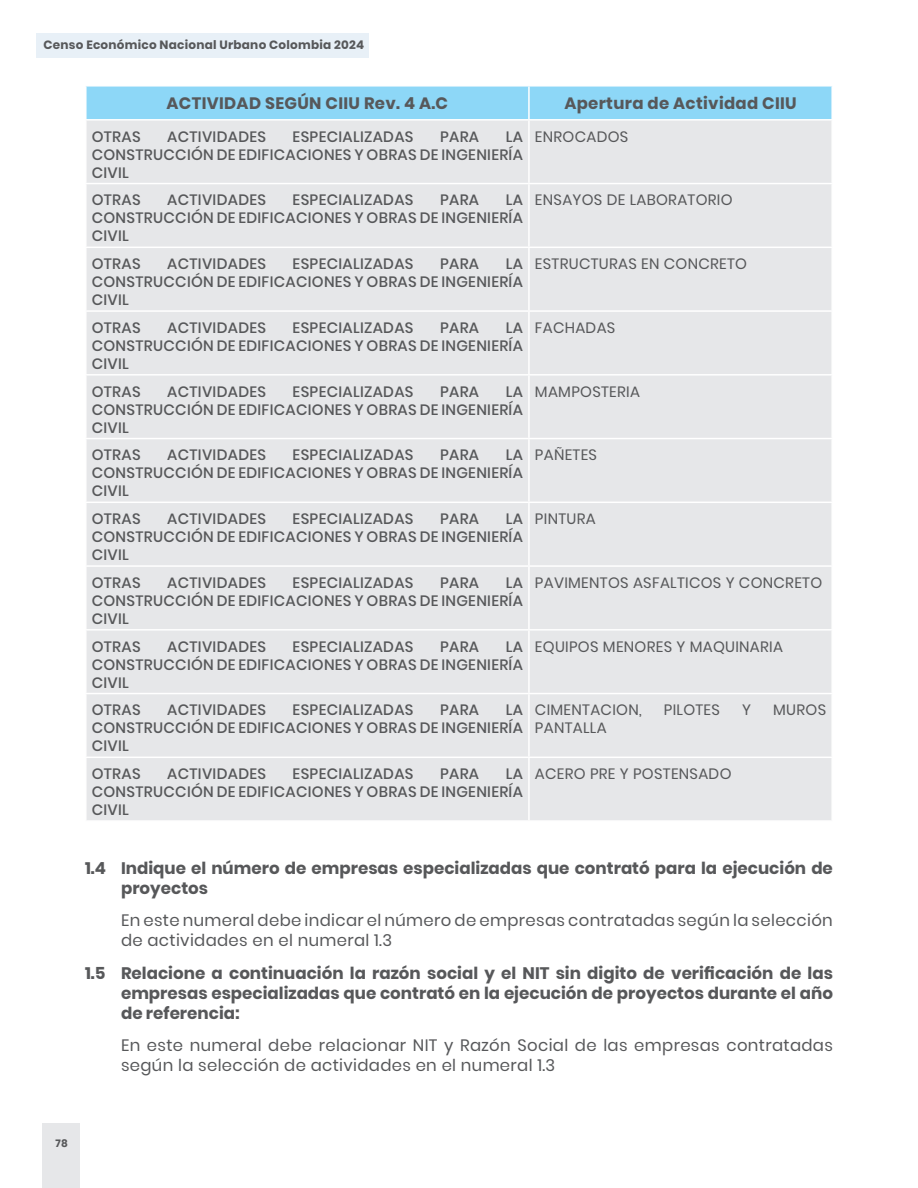
<style>
.page{position:relative;width:918px;height:1188px;background:#fff}
.page>*{position:absolute;margin:0;border:0;box-sizing:border-box;transform-origin:0 0}
.t1{font:700 16.65px/20px "Poppins";color:#57585a}
.t2{font:16.5px/19.8px "Poppins";letter-spacing:.02em;color:#57585a}
.t3{font:700 16.5px "Poppins";letter-spacing:.02em;color:#57585a}
.t4{font:500 15px/18px "Poppins";letter-spacing:.02em;color:#57585a;text-align:justify}
.t5{font:15px "Poppins";letter-spacing:.02em;color:#57585a}
.t6{font:700 12px "Poppins";letter-spacing:.02em;color:#57585a}
.t7{font:700 10.5px "Poppins";color:#57585a}
</style>
<div class="page">
<div style="left:37px;top:33px;width:332px;height:24px;background:#e8f0f7"></div>
<div style="left:43px;top:1124px;width:37px;height:64px;background:#e6e7e9"></div>
<div style="left:87px;top:87px;width:744px;height:32px;background:#8dd7f7"></div>
<div style="left:87px;top:121px;width:744px;height:699px;background:#e6e7e9"></div>
<hr style="left:528px;top:694px;width:2px;height:63px;background:#fff">
<hr style="left:528px;top:121px;width:2px;height:62px;background:#fff">
<hr style="left:528px;top:184px;width:2px;height:63px;background:#fff">
<hr style="left:528px;top:248px;width:2px;height:62px;background:#fff">
<hr style="left:528px;top:312px;width:2px;height:62px;background:#fff">
<hr style="left:528px;top:376px;width:2px;height:62px;background:#fff">
<hr style="left:528px;top:439px;width:2px;height:63px;background:#fff">
<hr style="left:528px;top:503px;width:2px;height:62px;background:#fff">
<hr style="left:528px;top:567px;width:2px;height:62px;background:#fff">
<hr style="left:528px;top:631px;width:2px;height:62px;background:#fff">
<hr style="left:85px;top:183px;width:444px;height:1px;background:#fff">
<hr style="left:529px;top:183px;width:304px;height:1px;background:#fff">
<hr style="left:85px;top:247px;width:444px;height:1px;background:#fff">
<hr style="left:529px;top:247px;width:304px;height:1px;background:#fff">
<hr style="left:85px;top:310px;width:444px;height:2px;background:#fff">
<hr style="left:529px;top:310px;width:304px;height:2px;background:#fff">
<hr style="left:85px;top:374px;width:444px;height:2px;background:#fff">
<hr style="left:529px;top:374px;width:304px;height:2px;background:#fff">
<hr style="left:85px;top:502px;width:444px;height:1px;background:#fff">
<hr style="left:529px;top:502px;width:304px;height:1px;background:#fff">
<hr style="left:85px;top:565px;width:444px;height:2px;background:#fff">
<hr style="left:529px;top:565px;width:304px;height:2px;background:#fff">
<hr style="left:85px;top:629px;width:444px;height:2px;background:#fff">
<hr style="left:529px;top:629px;width:304px;height:2px;background:#fff">
<hr style="left:85px;top:693px;width:444px;height:1px;background:#fff">
<hr style="left:529px;top:693px;width:304px;height:1px;background:#fff">
<hr style="left:85px;top:757px;width:444px;height:1px;background:#fff">
<hr style="left:529px;top:757px;width:304px;height:1px;background:#fff">
<hr style="left:528px;top:758px;width:2px;height:62px;background:#fff">
<hr style="left:85px;top:438px;width:444px;height:1px;background:#fff">
<hr style="left:528px;top:87px;width:2px;height:32px;background:#fff">
<hr style="left:529px;top:438px;width:304px;height:1px;background:#fff">
<p class="t6" style="left:44px;top:38px;width:322px">Censo Económico Nacional Urbano Colombia 2024</p>
<p class="t3" style="left:167px;top:94px;width:283px">ACTIVIDAD SEGÚN CIIU Rev. 4 A.C</p>
<p class="t3" style="left:564px;top:94px;width:234px">Apertura de Actividad CIIU</p>
<p class="t4" style="left:92px;top:127px;width:51px">OTRAS</p>
<p class="t4" style="left:167px;top:127px;width:100px">ACTIVIDADES</p>
<p class="t4" style="left:293px;top:127px;width:122px">ESPECIALIZADAS</p>
<p class="t4" style="left:440px;top:127px;width:41px">PARA</p>
<p class="t4" style="left:92px;top:127px;width:433px;text-indent:414px">LA CONSTRUCCIÓN DE EDIFICACIONES Y OBRAS DE INGENIERÍA CIVIL</p>
<p class="t5" style="left:535px;top:128px;width:95px">ENROCADOS</p>
<p class="t4" style="left:92px;top:191px;width:51px">OTRAS</p>
<p class="t4" style="left:167px;top:191px;width:100px">ACTIVIDADES</p>
<p class="t4" style="left:293px;top:191px;width:122px">ESPECIALIZADAS</p>
<p class="t4" style="left:440px;top:191px;width:41px">PARA</p>
<p class="t4" style="left:92px;top:191px;width:433px;text-indent:414px">LA CONSTRUCCIÓN DE EDIFICACIONES Y OBRAS DE INGENIERÍA CIVIL</p>
<p class="t5" style="left:535px;top:191px;width:199px">ENSAYOS DE LABORATORIO</p>
<p class="t4" style="left:92px;top:255px;width:51px">OTRAS</p>
<p class="t4" style="left:167px;top:255px;width:100px">ACTIVIDADES</p>
<p class="t4" style="left:293px;top:255px;width:122px">ESPECIALIZADAS</p>
<p class="t4" style="left:440px;top:255px;width:41px">PARA</p>
<p class="t4" style="left:92px;top:255px;width:433px;text-indent:414px">LA CONSTRUCCIÓN DE EDIFICACIONES Y OBRAS DE INGENIERÍA CIVIL</p>
<p class="t5" style="left:535px;top:255px;width:214px">ESTRUCTURAS EN CONCRETO</p>
<p class="t4" style="left:92px;top:319px;width:51px">OTRAS</p>
<p class="t4" style="left:167px;top:319px;width:100px">ACTIVIDADES</p>
<p class="t4" style="left:293px;top:319px;width:122px">ESPECIALIZADAS</p>
<p class="t4" style="left:440px;top:319px;width:41px">PARA</p>
<p class="t4" style="left:92px;top:319px;width:433px;text-indent:414px">LA CONSTRUCCIÓN DE EDIFICACIONES Y OBRAS DE INGENIERÍA CIVIL</p>
<p class="t5" style="left:535px;top:319px;width:82px">FACHADAS</p>
<p class="t4" style="left:92px;top:382px;width:51px">OTRAS</p>
<p class="t4" style="left:167px;top:382px;width:100px">ACTIVIDADES</p>
<p class="t4" style="left:293px;top:382px;width:122px">ESPECIALIZADAS</p>
<p class="t4" style="left:440px;top:382px;width:41px">PARA</p>
<p class="t4" style="left:92px;top:382px;width:433px;text-indent:414px">LA CONSTRUCCIÓN DE EDIFICACIONES Y OBRAS DE INGENIERÍA CIVIL</p>
<p class="t5" style="left:535px;top:383px;width:107px">MAMPOSTERIA</p>
<p class="t4" style="left:92px;top:446px;width:51px">OTRAS</p>
<p class="t4" style="left:167px;top:446px;width:100px">ACTIVIDADES</p>
<p class="t4" style="left:293px;top:446px;width:122px">ESPECIALIZADAS</p>
<p class="t4" style="left:440px;top:446px;width:41px">PARA</p>
<p class="t4" style="left:92px;top:446px;width:433px;text-indent:414px">LA CONSTRUCCIÓN DE EDIFICACIONES Y OBRAS DE INGENIERÍA CIVIL</p>
<p class="t5" style="left:535px;top:446px;width:64px">PAÑETES</p>
<p class="t4" style="left:92px;top:510px;width:51px">OTRAS</p>
<p class="t4" style="left:167px;top:510px;width:100px">ACTIVIDADES</p>
<p class="t4" style="left:293px;top:510px;width:122px">ESPECIALIZADAS</p>
<p class="t4" style="left:440px;top:510px;width:41px">PARA</p>
<p class="t4" style="left:92px;top:510px;width:433px;text-indent:414px">LA CONSTRUCCIÓN DE EDIFICACIONES Y OBRAS DE INGENIERÍA CIVIL</p>
<p class="t5" style="left:535px;top:510px;width:62px">PINTURA</p>
<p class="t4" style="left:92px;top:574px;width:51px">OTRAS</p>
<p class="t4" style="left:167px;top:574px;width:100px">ACTIVIDADES</p>
<p class="t4" style="left:293px;top:574px;width:122px">ESPECIALIZADAS</p>
<p class="t4" style="left:440px;top:574px;width:41px">PARA</p>
<p class="t4" style="left:92px;top:574px;width:433px;text-indent:414px">LA CONSTRUCCIÓN DE EDIFICACIONES Y OBRAS DE INGENIERÍA CIVIL</p>
<p class="t5" style="left:535px;top:574px;width:289px">PAVIMENTOS ASFALTICOS Y CONCRETO</p>
<p class="t4" style="left:92px;top:637px;width:51px">OTRAS</p>
<p class="t4" style="left:167px;top:637px;width:100px">ACTIVIDADES</p>
<p class="t4" style="left:293px;top:637px;width:122px">ESPECIALIZADAS</p>
<p class="t4" style="left:440px;top:637px;width:41px">PARA</p>
<p class="t4" style="left:92px;top:637px;width:433px;text-indent:414px">LA CONSTRUCCIÓN DE EDIFICACIONES Y OBRAS DE INGENIERÍA CIVIL</p>
<p class="t5" style="left:535px;top:638px;width:250px">EQUIPOS MENORES Y MAQUINARIA</p>
<p class="t4" style="left:92px;top:701px;width:51px">OTRAS</p>
<p class="t4" style="left:167px;top:701px;width:100px">ACTIVIDADES</p>
<p class="t4" style="left:293px;top:701px;width:122px">ESPECIALIZADAS</p>
<p class="t4" style="left:440px;top:701px;width:41px">PARA</p>
<p class="t4" style="left:92px;top:701px;width:433px;text-indent:414px">LA CONSTRUCCIÓN DE EDIFICACIONES Y OBRAS DE INGENIERÍA CIVIL</p>
<p class="t5" style="left:535px;top:701px;width:108px">CIMENTACION,</p>
<p class="t5" style="left:664px;top:701px;width:58px">PILOTES</p>
<p class="t5" style="left:742px;top:701px;width:10px">Y</p>
<p class="t5" style="left:773px;top:701px;width:55px">MUROS</p>
<p class="t5" style="left:535px;top:719px;width:73px">PANTALLA</p>
<p class="t4" style="left:92px;top:765px;width:51px">OTRAS</p>
<p class="t4" style="left:167px;top:765px;width:100px">ACTIVIDADES</p>
<p class="t4" style="left:293px;top:765px;width:122px">ESPECIALIZADAS</p>
<p class="t4" style="left:440px;top:765px;width:41px">PARA</p>
<p class="t4" style="left:92px;top:765px;width:433px;text-indent:414px">LA CONSTRUCCIÓN DE EDIFICACIONES Y OBRAS DE INGENIERÍA CIVIL</p>
<p class="t5" style="left:535px;top:765px;width:198px">ACERO PRE Y POSTENSADO</p>
<p class="t1" style="left:121px;top:858px;width:713px;text-indent:-36px">1.4 Indique el número de empresas especializadas que contrató para la ejecución de proyectos</p>
<p class="t2" style="left:121px;top:911px;width:713px">En este numeral debe indicar el número de empresas contratadas según la selección de actividades en el numeral 1.3</p>
<p class="t1" style="left:121px;top:963px;width:713px;text-align:justify;text-indent:-36px">1.5 Relacione a continuación la razón social y el NIT sin digito de verificación de las empresas especializadas que contrató en la ejecución de proyectos durante el año de referencia:</p>
<p class="t2" style="left:121px;top:1036px;width:713px">En este numeral debe relacionar NIT y Razón Social de las empresas contratadas según la selección de actividades en el numeral 1.3</p>
<p class="t7" style="left:55px;top:1137px;width:14px">78</p>
</div>
